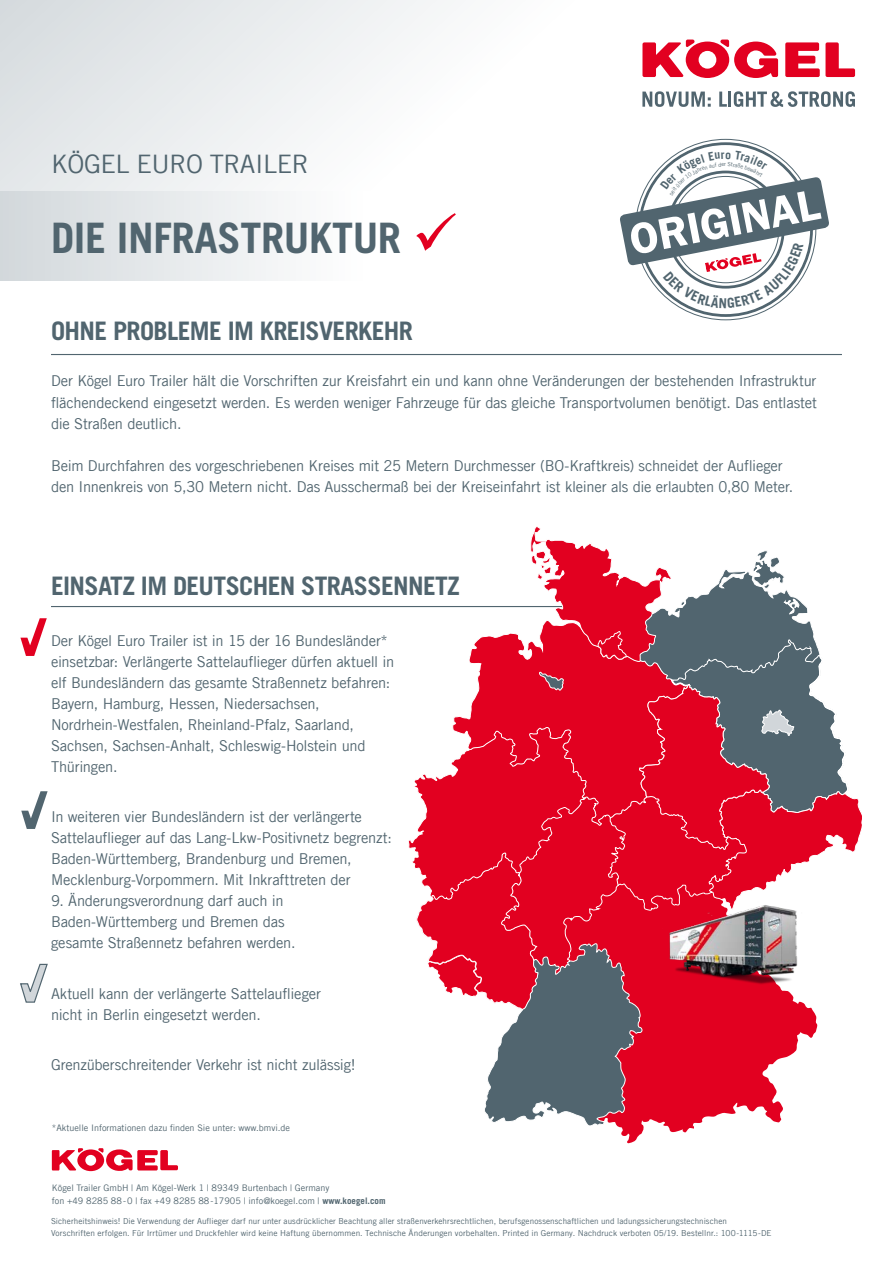
<style>
.page{position:relative;width:893px;height:1263px;background:#fff}
.page>*{position:absolute;margin:0;border:0;box-sizing:border-box;transform-origin:0 0}
.t1{font:600 45.15px "Franklin Gothic";color:#fff}
.t2{font:700 42px "Trade Gothic LT Com";letter-spacing:-.01em;color:#51656f}
.t3{font:700 25.5px "Trade Gothic LT Com";letter-spacing:-.025em;color:#51656f}
.t4{font:25.5px "Trade Gothic LT Com";letter-spacing:-.02em;color:#51656f}
.t5{font:15px/21px "Trade Gothic LT Com";letter-spacing:-.015em;color:#51656f}
.t6{font:9px/13.5px "Trade Gothic LT Com";color:#51656f}
.t7{font:8.25px/11.2px "Trade Gothic LT Com";letter-spacing:.01em;color:#51656f}
.s1{color:#e20020}
.s2{font-weight:700}
</style>
<div class="page">
<div style="left:0;top:0;width:893px;height:255px;background:linear-gradient(to right,#e3e7e9,#fff)"></div>
<svg style="left:635px;top:139px;width:181px;height:181px"></svg>
<svg style="left:785px;top:42px;width:70px;height:35px"></svg>
<svg style="left:642px;top:40px;width:136px;height:38px"></svg>
<svg style="left:642px;top:91px;width:69px;height:16px"></svg>
<svg style="left:719px;top:92px;width:8px;height:15px"></svg>
<hr style="left:728px;top:92px;width:3px;height:15px;background:#51656f">
<svg style="left:734px;top:91px;width:121px;height:16px"></svg>
<hr style="left:51px;top:606px;width:519px;height:1px;background:#51656f">
<svg style="left:617px;top:1126px;width:77px;height:17px"></svg>
<svg style="left:408px;top:526px;width:453px;height:600px"></svg>
<svg style="left:52px;top:1148px;width:126px;height:23px"></svg>
<div style="left:0;top:191px;width:488px;height:90px;background:linear-gradient(to right,#d5dade,#fff)"></div>
<img style="left:639px;top:890px;width:173px;height:116px">
<hr style="left:51px;top:354px;width:791px;height:1px;background:#51656f">
<svg style="left:20px;top:618px;width:27px;height:38px"></svg>
<svg style="left:21px;top:791px;width:27px;height:38px"></svg>
<svg style="left:20px;top:963px;width:28px;height:40px"></svg>
<svg style="left:619px;top:151px;width:211px;height:157px"></svg>
<h3 class="t4" style="left:51px;top:149px;width:259px">KÖGEL EURO TRAILER</h3>
<h2 class="t2" style="left:51px;top:213px;width:408px">DIE INFRASTRUKTUR <span class="s1">✓</span></h2>
<h3 class="t3" style="left:51px;top:315px;width:363px">OHNE PROBLEME IM KREISVERKEHR</h3>
<h1 class="t1" style="left:625px;top:213px;width:194px;rotate:-11deg">ORIGINAL</h1>
<p class="t5" style="left:51px;top:370px;width:767px;text-align:justify">Der Kögel Euro Trailer hält die Vorschriften zur Kreisfahrt ein und kann ohne Veränderungen der bestehenden Infrastruktur flächendeckend eingesetzt werden. Es werden weniger Fahrzeuge für das gleiche Transportvolumen benötigt. Das entlastet die Straßen deutlich.</p>
<p class="t5" style="left:51px;top:454px;width:744px">Beim Durchfahren des vorgeschriebenen Kreises mit 25 Metern Durchmesser (BO-Kraftkreis) schneidet der Auflieger den Innenkreis von 5,30 Metern nicht. Das Ausschermaß bei der Kreiseinfahrt ist kleiner als die erlaubten 0,80 Meter.</p>
<h3 class="t3" style="left:51px;top:571px;width:410px">EINSATZ IM DEUTSCHEN STRASSENNETZ</h3>
<p class="t5" style="left:51px;top:630px;width:345px">Der Kögel Euro Trailer ist in 15 der 16 Bundesländer* einsetzbar: Verlängerte Sattelauflieger dürfen aktuell in elf Bundesländern das gesamte Straßennetz befahren:<br>Bayern, Hamburg, Hessen, Niedersachsen, Nordrhein-Westfalen, Rheinland-Pfalz, Saarland, Sachsen, Sachsen-Anhalt, Schleswig-Holstein und Thüringen.</p>
<p class="t5" style="left:51px;top:806px;width:342px">In weiteren vier Bundesländern ist der verlängerte Sattelauflieger auf das Lang-Lkw-Positivnetz begrenzt:<br>Baden-Württemberg, Brandenburg und Bremen, Mecklenburg-Vorpommern. Mit Inkrafttreten der</p>
<p class="t5" style="left:51px;top:890px;width:246px">9. Änderungsverordnung darf auch in<br>Baden-Württemberg und Bremen das gesamte Straßennetz befahren werden.</p>
<p class="t5" style="left:51px;top:983px;width:271px">Aktuell kann der verlängerte Sattelauflieger nicht in Berlin eingesetzt werden.</p>
<p class="t5" style="left:51px;top:1054px;width:306px">Grenzüberschreitender Verkehr ist nicht zulässig!</p>
<p class="t6" style="left:52px;top:1121px;width:240px">*Aktuelle Informationen dazu finden Sie unter: www.bmvi.de</p>
<p class="t6" style="left:52px;top:1181px;width:335px">Kögel Trailer GmbH | Am Kögel-Werk 1 | 89349 Burtenbach | Germany<br>fon +49 8285 88-0 | fax +49 8285 88-17905 | info@koegel.com | <span class="s2">www.koegel.com</span></p>
<p class="t7" style="left:51px;top:1216px;width:722px">Sicherheitshinweis! Die Verwendung der Auflieger darf nur unter ausdrücklicher Beachtung aller straßenverkehrsrechtlichen, berufsgenossenschaftlichen und ladungssicherungstechnischen<br>Vorschriften erfolgen. Für Irrtümer und Druckfehler wird keine Haftung übernommen. Technische Änderungen vorbehalten. Printed in Germany. Nachdruck verboten 05/19. Bestellnr.: 100-1115-DE</p>
</div>
